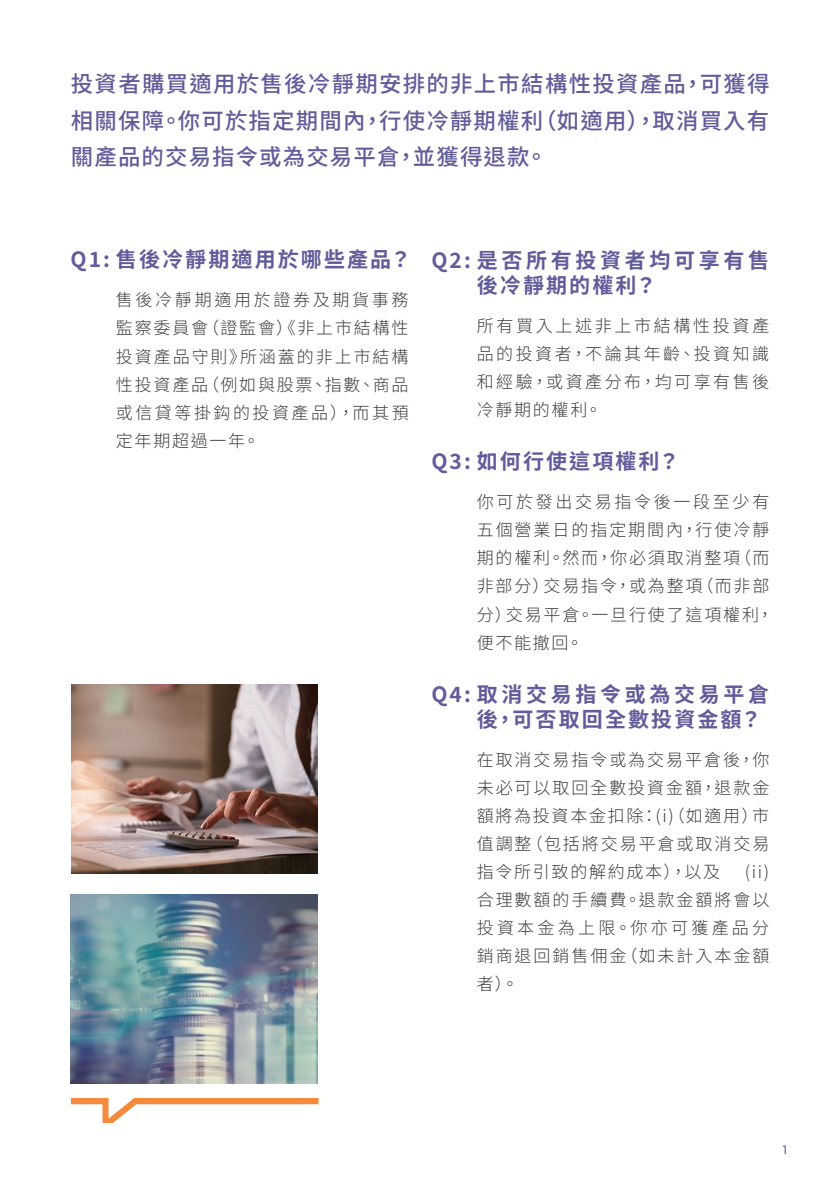
<style>
.page{position:relative;width:840px;height:1191px;background:#fff}
.page>*{position:absolute;margin:0;border:0;box-sizing:border-box;transform-origin:0 0}
.t1{font:500 22.4px/36.4px "Source Han Sans HK";letter-spacing:.055em;color:#625c9a;text-align:justify}
.t2{font:700 21px/25px "Source Han Sans HK";letter-spacing:.175em;color:#625c9a}
.t3{font:700 21px "Source Han Sans HK";letter-spacing:.1em;color:#625c9a}
.t4{font:300 17px/28px "Source Han Sans HK";letter-spacing:.115em;color:#3e3e3f;text-align:justify}
.t5{font:500 12px "Montserrat";color:#625c9a}
</style>
<div class="page">
<img style="left:72px;top:684px;width:246px;height:190px">
<img style="left:71px;top:894px;width:247px;height:189px">
<svg style="left:71px;top:1098px;width:247px;height:25px"></svg>
<h1 class="t1" style="left:71px;top:66px;width:699px">投資者購買適用於售後冷靜期安排的非上市結構性投資產品，可獲得相關保障。你可於指定期間內，行使冷靜期權利（如適用），取消買入有關產品的交易指令或為交易平倉，並獲得退款。</h1>
<p class="t3" style="left:70px;top:248px;width:342px">Q1: 售後冷靜期適用於哪些產品？</p>
<p class="t4" style="left:116px;top:287px;width:294px">售後冷靜期適用於證券及期貨事務監察委員會（證監會）《非上市結構性投資產品守則》所涵蓋的非上市結構性投資產品（例如與股票、指數、商品或信貸等掛鈎的投資產品），而其預定年期超過一年。</p>
<p class="t2" style="left:476px;top:248px;width:294px;text-indent:-45px">Q2: 是否所有投資者均可享有售後冷靜期的權利？</p>
<p class="t4" style="left:476px;top:312px;width:294px">所有買入上述非上市結構性投資產品的投資者，不論其年齡、投資知識和經驗，或資產分布，均可享有售後冷靜期的權利。</p>
<p class="t3" style="left:431px;top:449px;width:249px">Q3: 如何行使這項權利？</p>
<p class="t4" style="left:476px;top:488px;width:298px;text-align:left">你可於發出交易指令後一段至少有五個營業日的指定期間內，行使冷靜期的權利。然而，你必須取消整項（而非部分）交易指令，或為整項（而非部分）交易平倉。一旦行使了這項權利，便不能撤回。</p>
<p class="t2" style="left:476px;top:682px;width:294px;text-indent:-45px">Q4: 取消交易指令或為交易平倉後，可否取回全數投資金額？</p>
<p class="t4" style="left:476px;top:746px;width:294px">在取消交易指令或為交易平倉後，你未必可以取回全數投資金額，退款金額將為投資本金扣除：(i)（如適用）市值調整（包括將交易平倉或取消交易指令所引致的解約成本），以及</p>
<p class="t4" style="left:476px;top:858px;width:294px;text-indent:268px">(ii)合理數額的手續費。退款金額將會以投資本金為上限。你亦可獲產品分銷商退回銷售佣金（如未計入本金額者）。</p>
<p class="t5" style="left:782px;top:1141px;width:6px">1</p>
</div>
